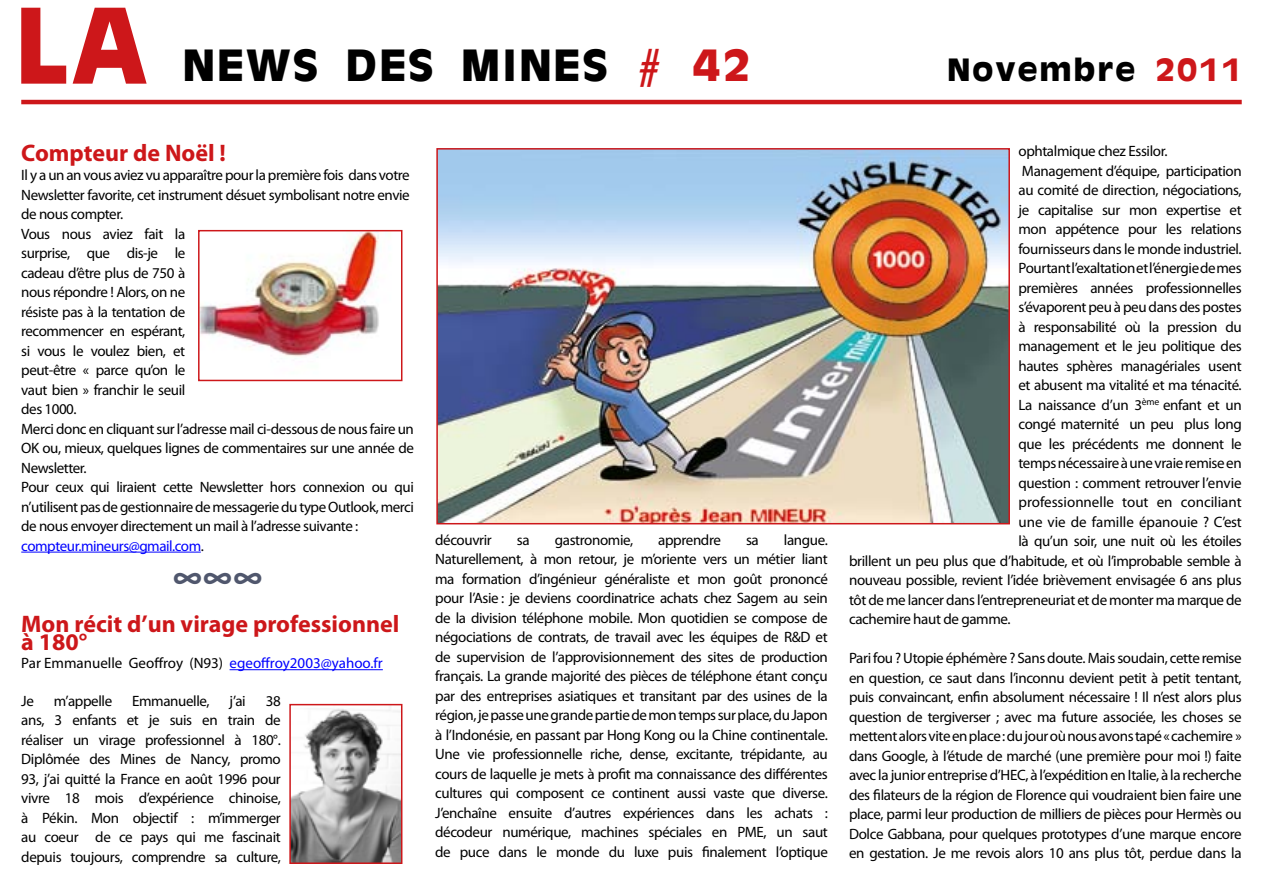
<style>
.page{position:relative;width:1263px;height:893px;background:#fff}
.page>*{position:absolute;margin:0;border:0;box-sizing:border-box;transform-origin:0 0}
.t1{font:700 101.55px "Antique Olive";color:#cd171a}
.t2{font:700 42px "Antique Olive";letter-spacing:.06em;color:#000}
.t3{font:700 36px "Calibri";color:#50576d}
.t4{font:700 30px "Antique Olive";letter-spacing:.06em;color:#000}
.t5{font:700 24px/18px "Myriad Pro";color:#cd171a}
.t6{font:15px/19.5px "Myriad Pro";letter-spacing:-.025em;color:#000;text-align:justify}
.t7{font:15px "Myriad Pro";color:#000}
.s1{color:#fff}
.s2{color:#cd171a}
.s3{color:#00f}
</style>
<div class="page">
<hr style="left:21px;top:100px;width:1221px;height:4px;background:#cd171a">
<hr style="left:21px;top:552px;width:180px;height:1px;background:#00f">
<hr style="left:230px;top:669px;width:153px;height:1px;background:#00f">
<img style="left:201px;top:233px;width:178px;height:126px">
<div style="left:198px;top:230px;width:204px;height:151px;border:2px solid #cd171a"></div>
<img style="left:292px;top:708px;width:107px;height:153px">
<div style="left:289px;top:704px;width:113px;height:160px;border:2px solid #cd171a"></div>
<img style="left:439px;top:151px;width:568px;height:370px">
<div style="left:436px;top:148px;width:574px;height:376px;border:2px solid #cd171a"></div>
<h1 class="t1" style="left:15px;top:-23px;width:134px">LA</h1>
<h2 class="t2" style="left:148px;top:37px;width:605px"><span class="s1">N</span>NEWS DES MINES <span class="s2"># 42</span></h2>
<h3 class="t4" style="left:947px;top:50px;width:296px">Novembre <span class="s2">2011</span></h3>
<h3 class="t5" style="left:21px;top:143px;width:206px">Compteur de Noël !</h3>
<p class="t6" style="left:21px;top:165px;width:394px;text-align:left">Il y a un an vous aviez vu apparaître pour la première fois dans votre Newsletter favorite, cet instrument désuet symbolisant notre envie de nous compter.<br>Vous nous aviez fait la<br>surprise, que dis-je le<br>cadeau d’être plus de 750 à<br>nous répondre ! Alors, on ne<br>résiste pas à la tentation de<br>recommencer en espérant,<br>si vous le voulez bien, et<br>peut-être « parce qu’on le<br>vaut bien » franchir le seuil<br>des 1000.<br>Merci donc en cliquant sur l’adresse mail ci-dessous de nous faire un OK ou, mieux, quelques lignes de commentaires sur une année de Newsletter.<br>Pour ceux qui liraient cette Newsletter hors connexion ou qui n’utilisent pas de gestionnaire de messagerie du type Outlook, merci de nous envoyer directement un mail à l’adresse suivante : <span class="s3">compteur.mineurs@gmail.com</span>.</p>
<h3 class="t3" style="left:172px;top:556px;width:92px">∞∞∞</h3>
<h3 class="t5" style="left:21px;top:614px;width:380px">Mon récit d’un virage professionnel à 180°</h3>
<p class="t7" style="left:21px;top:654px;width:363px">Par Emmanuelle Geoffroy (N93) <span class="s3">egeoffroy2003@yahoo.fr</span></p>
<p class="t6" style="left:21px;top:691px;width:14px">Je</p>
<p class="t6" style="left:54px;top:691px;width:60px">m’appelle</p>
<p class="t6" style="left:132px;top:691px;width:79px">Emmanuelle,</p>
<p class="t6" style="left:230px;top:691px;width:18px">j’ai</p>
<p class="t6" style="left:21px;top:691px;width:261px;text-indent:245px">38 ans, 3 enfants et je suis en train de réaliser un virage professionnel à 180°.<br>Diplômée des Mines de Nancy, promo 93, j’ai quitté la France en août 1996 pour vivre 18 mois d’expérience chinoise, à Pékin. Mon objectif : m’immerger au coeur de ce pays qui me fascinait depuis toujours, comprendre sa culture,</p>
<p class="t6" style="left:435px;top:530px;width:394px;text-indent:349px">langue.<br>Naturellement, à mon retour, je m’oriente vers un métier liant ma formation d’ingénieur généraliste et mon goût prononcé pour l’Asie : je deviens coordinatrice achats chez Sagem au sein de la division téléphone mobile. Mon quotidien se compose de négociations de contrats, de travail avec les équipes de R&amp;D et de supervision de l’approvisionnement des sites de production français. La grande majorité des pièces de téléphone étant conçu par des entreprises asiatiques et transitant par des usines de la région, je passe une grande partie de mon temps sur place, du Japon à l’Indonésie, en passant par Hong Kong ou la Chine continentale.<br>Une vie professionnelle riche, dense, excitante, trépidante, au cours de laquelle je mets à profit ma connaissance des différentes cultures qui composent ce continent aussi vaste que diverse.<br>J’enchaîne ensuite d’autres expériences dans les achats : décodeur numérique, machines spéciales en PME, un saut de puce dans le monde du luxe puis finalement l’optique</p>
<p class="t6" style="left:435px;top:530px;width:58px">découvrir</p>
<p class="t6" style="left:517px;top:530px;width:14px">sa</p>
<p class="t6" style="left:555px;top:530px;width:80px">gastronomie,</p>
<p class="t6" style="left:658px;top:530px;width:64px">apprendre</p>
<p class="t6" style="left:746px;top:530px;width:14px">sa</p>
<p class="t6" style="left:1018px;top:141px;width:151px">ophtalmique chez Essilor.</p>
<p class="t6" style="left:1022px;top:161px;width:221px">Management d’équipe, participation</p>
<p class="t6" style="left:1018px;top:180px;width:225px">au comité de direction, négociations,</p>
<p class="t6" style="left:1018px;top:200px;width:225px">je capitalise sur mon expertise et</p>
<p class="t6" style="left:1018px;top:219px;width:225px">mon appétence pour les relations</p>
<p class="t6" style="left:1018px;top:239px;width:225px">fournisseurs dans le monde industriel.</p>
<p class="t6" style="left:1018px;top:258px;width:225px">Pourtant l’exaltation et l’énergie de mes</p>
<p class="t6" style="left:1018px;top:278px;width:225px">premières années professionnelles</p>
<p class="t6" style="left:1018px;top:297px;width:225px">s’évaporent peu à peu dans des postes</p>
<p class="t6" style="left:1018px;top:317px;width:225px">à responsabilité où la pression du</p>
<p class="t6" style="left:1018px;top:336px;width:225px">management et le jeu politique des</p>
<p class="t6" style="left:1018px;top:356px;width:225px">hautes sphères managériales usent</p>
<p class="t6" style="left:1018px;top:375px;width:225px">et abusent ma vitalité et ma ténacité.</p>
<p class="t6" style="left:1018px;top:395px;width:225px">La naissance d’un 3<sup>ème</sup> enfant et un</p>
<p class="t6" style="left:1018px;top:414px;width:225px">congé maternité un peu plus long</p>
<p class="t6" style="left:1018px;top:434px;width:225px">que les précédents me donnent le</p>
<p class="t6" style="left:1018px;top:453px;width:225px">temps nécessaire à une vraie remise en</p>
<p class="t6" style="left:1018px;top:473px;width:225px">question : comment retrouver l’envie</p>
<p class="t7" style="left:1018px;top:493px;width:225px">professionnelle tout en conciliant</p>
<p class="t7" style="left:1018px;top:512px;width:225px">une vie de famille épanouie ? C’est</p>
<p class="t6" style="left:1018px;top:531px;width:225px">là qu’un soir, une nuit où les étoiles</p>
<p class="t6" style="left:849px;top:551px;width:394px">brillent un peu plus que d’habitude, et où l’improbable semble à</p>
<p class="t6" style="left:849px;top:570px;width:394px">nouveau possible, revient l’idée brièvement envisagée 6 ans plus</p>
<p class="t6" style="left:849px;top:590px;width:394px">tôt de me lancer dans l’entrepreneuriat et de monter ma marque de</p>
<p class="t6" style="left:849px;top:609px;width:163px">cachemire haut de gamme.</p>
<p class="t6" style="left:849px;top:648px;width:394px">Pari fou ? Utopie éphémère ? Sans doute. Mais soudain, cette remise en question, ce saut dans l’inconnu devient petit à petit tentant, puis convaincant, enfin absolument nécessaire ! Il n’est alors plus question de tergiverser ; avec ma future associée, les choses se mettent alors vite en place : du jour où nous avons tapé « cachemire » dans Google, à l’étude de marché (une première pour moi !) faite avec la junior entreprise d’HEC, à l’expédition en Italie, à la recherche des filateurs de la région de Florence qui voudraient bien faire une place, parmi leur production de milliers de pièces pour Hermès ou Dolce Gabbana, pour quelques prototypes d’une marque encore en gestation. Je me revois alors 10 ans plus tôt, perdue dans la</p>
</div>
